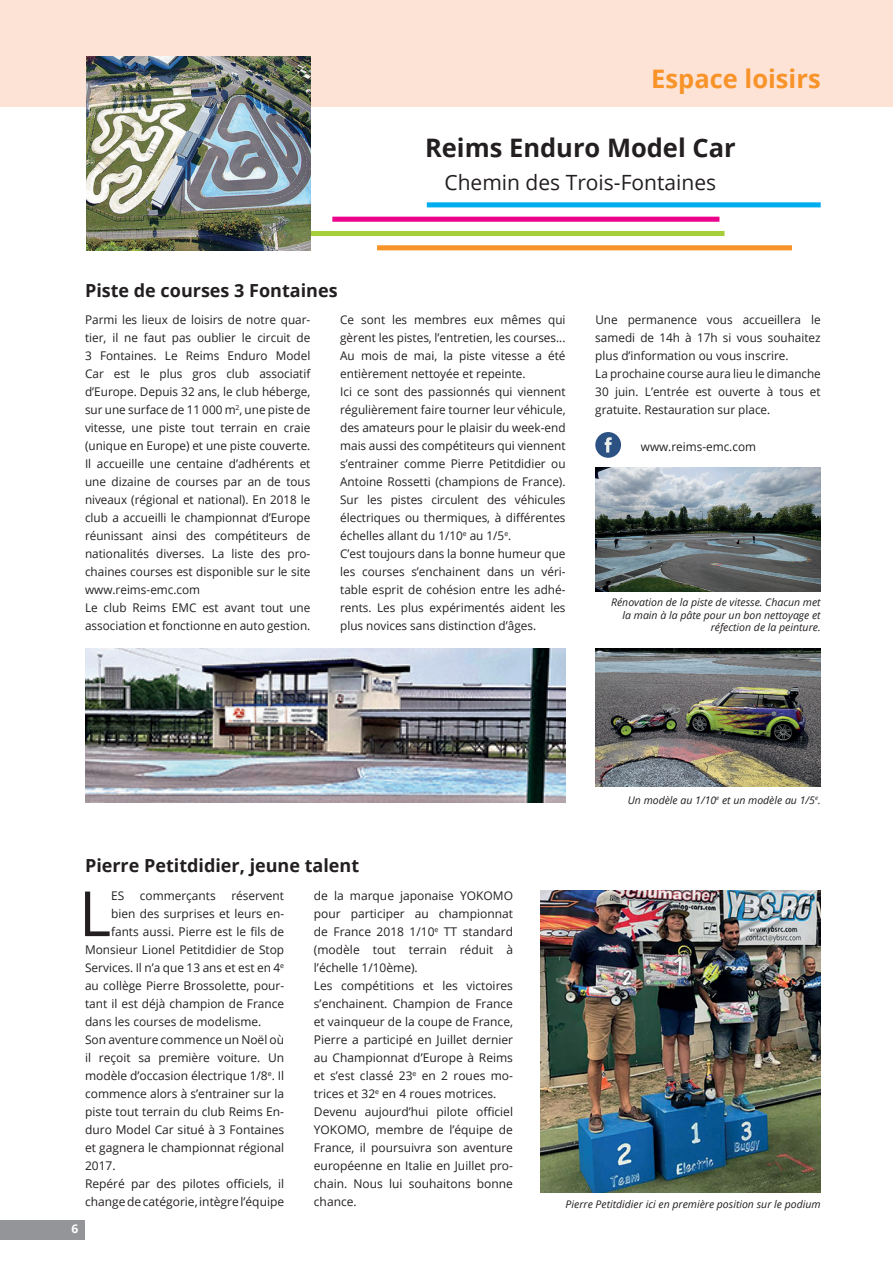
<style>
.page{position:relative;width:893px;height:1263px;background:#fff}
.page>*{position:absolute;margin:0;border:0;box-sizing:border-box;transform-origin:0 0}
.t1{font:62.4px "Open Sans";color:#231f20}
.t2{font:700 25.5px "Open Sans";color:#231f20}
.t3{font:700 25.5px "Open Sans";color:#f79328}
.t4{font:21px "Open Sans";color:#231f20}
.t5{font:700 18px "Open Sans";color:#231f20}
.t6{font:12px/18px "Open Sans";color:#231f20}
.t7{font:700 12px "Open Sans";color:#fff}
.t8{font:italic 10.5px/12.6px "Open Sans";color:#231f20;text-align:right}
</style>
<div class="page">
<div style="left:0;top:1220px;width:85px;height:19px;background:#939598"></div>
<div style="left:0;top:0;width:893px;height:106px;background:#fde2d6"></div>
<div style="left:427px;top:202px;width:394px;height:5px;background:#00aeef"></div>
<div style="left:332px;top:217px;width:387px;height:5px;background:#ed028c"></div>
<div style="left:377px;top:245px;width:415px;height:5px;background:#f79328"></div>
<div style="left:310px;top:231px;width:414px;height:5px;background:#a6ce39"></div>
<img style="left:86px;top:57px;width:224px;height:194px">
<img style="left:540px;top:891px;width:281px;height:302px">
<img style="left:595px;top:648px;width:226px;height:139px">
<img style="left:595px;top:467px;width:226px;height:124px">
<img style="left:85px;top:648px;width:481px;height:154px">
<div style="left:595px;top:432px;width:26px;height:26px;background:#2c5183;border-radius:50%"></div>
<svg style="left:605px;top:437px;width:7px;height:15px"></svg>
<h2 class="t3" style="left:651px;top:60px;width:171px">Espace loisirs</h2>
<h3 class="t5" style="left:85px;top:278px;width:254px">Piste de courses 3 Fontaines</h3>
<h2 class="t2" style="left:425px;top:129px;width:312px">Reims Enduro Model Car</h2>
<h3 class="t4" style="left:444px;top:168px;width:273px">Chemin des Trois-Fontaines</h3>
<p class="t6" style="left:85px;top:310px;width:227px">Parmi les lieux de loisirs de notre quar&shy;tier, il ne faut pas oublier le circuit de 3 Fontaines. Le Reims Enduro Model Car est le plus gros club associatif d’Europe. Depuis 32 ans, le club héberge, sur une surface de 11 000 m<sup>2</sup>, une piste de vitesse, une piste tout terrain en craie (unique en Europe) et une piste couverte.<br>Il accueille une centaine d’adhérents et une dizaine de courses par an de tous niveaux (régional et national). En 2018 le club a accueilli le championnat d’Europe réunissant ainsi des compétiteurs de nationalités diverses. La liste des pro&shy;chaines courses est disponible sur le site www.reims-emc.com<br>Le club Reims EMC est avant tout une association et fonctionne en auto gestion.</p>
<p class="t6" style="left:340px;top:310px;width:227px">Ce sont les membres eux mêmes qui gèrent les pistes, l’entretien, les courses...<br>Au mois de mai, la piste vitesse a été entièrement nettoyée et repeinte.<br>Ici ce sont des passionnés qui viennent régulièrement faire tourner leur véhicule, des amateurs pour le plaisir du week-end mais aussi des compétiteurs qui viennent s’entrainer comme Pierre Petitdidier ou Antoine Rossetti (champions de France).<br>Sur les pistes circulent des véhicules électriques ou thermiques, à différentes échelles allant du 1/10<sup>e</sup> au 1/5<sup>e</sup>.<br>C’est toujours dans la bonne humeur que les courses s’enchainent dans un véri&shy;table esprit de cohésion entre les adhé&shy;rents. Les plus expérimentés aident les plus novices sans distinction d’âges.</p>
<p class="t6" style="left:595px;top:310px;width:227px">Une permanence vous accueillera le samedi de 14h à 17h si vous souhaitez plus d’information ou vous inscrire.<br>La prochaine course aura lieu le dimanche 30 juin. L’entrée est ouverte à tous et gratuite. Restauration sur place.</p>
<p class="t6" style="left:641px;top:437px;width:117px">www.reims-emc.com</p>
<p class="t8" style="left:611px;top:596px;width:211px">Rénovation de la piste de vitesse. Chacun met la main à la pâte pour un bon nettoyage et réfection de la peinture.</p>
<h3 class="t5" style="left:85px;top:852px;width:276px">Pierre Petitdidier, jeune talent</h3>
<h1 class="t1" style="left:79px;top:871px;width:34px">L</h1>
<p class="t6" style="left:111px;top:886px;width:15px">ES</p>
<p class="t6" style="left:140px;top:886px;width:77px">commerçants</p>
<p class="t6" style="left:231px;top:886px;width:54px">réservent</p>
<p class="t6" style="left:111px;top:904px;width:175px">bien des surprises et leurs en-</p>
<p class="t6" style="left:111px;top:922px;width:175px">fants aussi. Pierre est le fils de</p>
<p class="t6" style="left:85px;top:940px;width:201px">Monsieur Lionel Petitdidier de Stop</p>
<p class="t6" style="left:85px;top:958px;width:201px">Services. Il n’a que 13 ans et est en 4<sup>e</sup></p>
<p class="t6" style="left:85px;top:976px;width:201px">au collège Pierre Brossolette, pour-</p>
<p class="t6" style="left:85px;top:994px;width:201px">tant il est déjà champion de France</p>
<p class="t6" style="left:85px;top:1012px;width:178px">dans les courses de modelisme.</p>
<p class="t6" style="left:85px;top:1030px;width:201px">Son aventure commence un Noël où</p>
<p class="t6" style="left:85px;top:1048px;width:201px">il reçoit sa première voiture. Un</p>
<p class="t6" style="left:85px;top:1066px;width:201px">modèle d’occasion électrique 1/8<sup>e</sup>. Il</p>
<p class="t6" style="left:85px;top:1084px;width:201px">commence alors à s’entrainer sur la</p>
<p class="t6" style="left:85px;top:1102px;width:201px">piste tout terrain du club Reims En-</p>
<p class="t6" style="left:85px;top:1120px;width:201px">duro Model Car situé à 3 Fontaines</p>
<p class="t6" style="left:85px;top:1138px;width:201px">et gagnera le championnat régional</p>
<p class="t6" style="left:85px;top:1156px;width:32px">2017.</p>
<p class="t6" style="left:85px;top:1174px;width:201px">Repéré par des pilotes officiels, il</p>
<p class="t6" style="left:85px;top:1192px;width:201px">change de catégorie, intègre l’équipe</p>
<p class="t7" style="left:71px;top:1220px;width:8px">6</p>
<p class="t6" style="left:314px;top:886px;width:201px">de la marque japonaise YOKOMO pour participer au championnat de France 2018 1/10<sup>e</sup> TT standard (modèle tout terrain réduit à l’échelle 1/10ème).<br>Les compétitions et les victoires s’enchainent. Champion de France et vainqueur de la coupe de France,<br>Pierre a participé en Juillet dernier au Championnat d’Europe à Reims et s’est classé 23<sup>e</sup> en 2 roues mo&shy;trices et 32<sup>e</sup> en 4 roues motrices.<br>Devenu aujourd’hui pilote officiel<br>YOKOMO, membre de l’équipe de<br>France, il poursuivra son aventure européenne en Italie en Juillet pro&shy;chain. Nous lui souhaitons bonne chance.</p>
<p class="t8" style="left:628px;top:793px;width:194px">Un modèle au 1/10<sup>e</sup> et un modèle au 1/5<sup>e</sup>.</p>
<p class="t8" style="left:566px;top:1197px;width:257px">Pierre Petitdidier ici en première position sur le podium</p>
</div>
